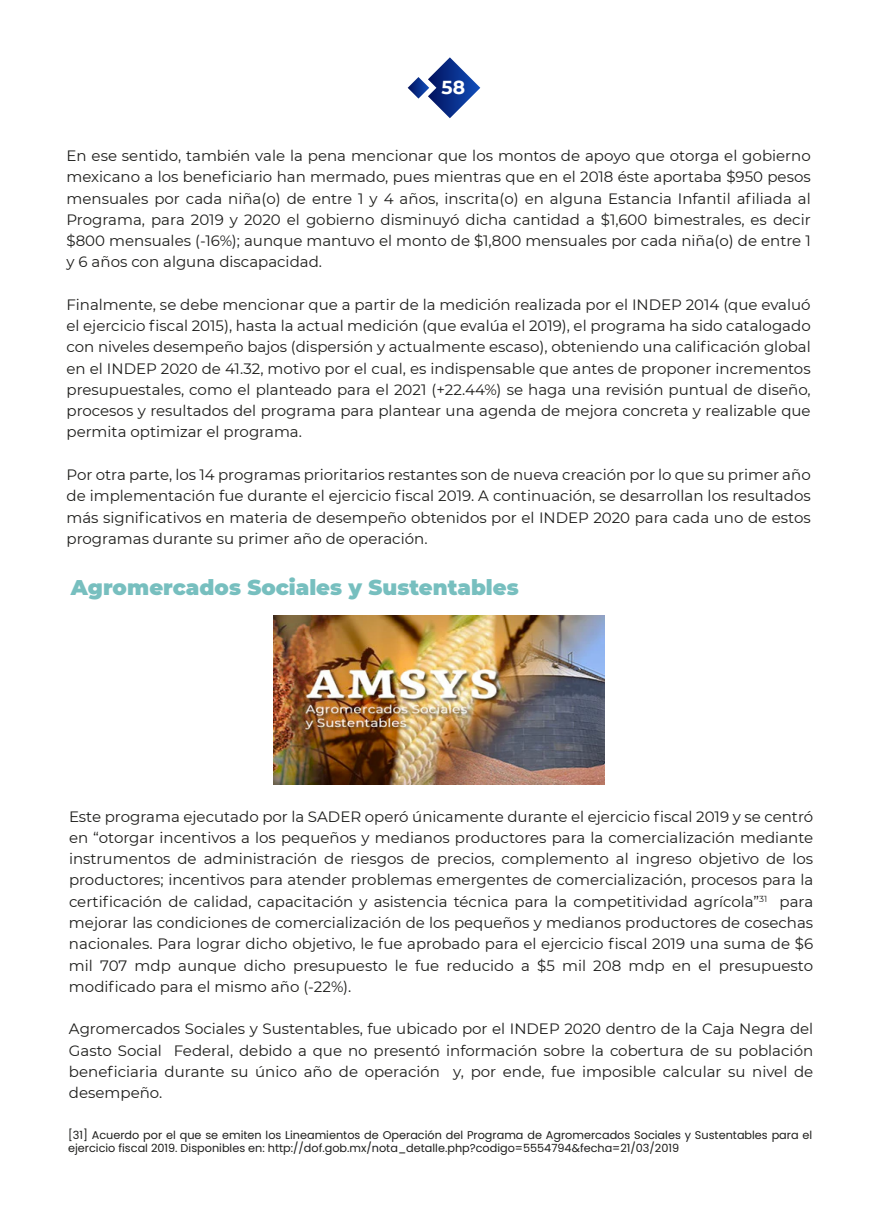
<style>
.page{position:relative;width:886px;height:1230px;background:#fff}
.page>*{position:absolute;margin:0;border:0;box-sizing:border-box;transform-origin:0 0}
.t1{font:900 21.25px "Montserrat";color:#77bfbf}
.t2{font:700 18.75px "Montserrat";color:#fff}
.t3{font:15px/21.2px "Montserrat";color:#1d1d1b;text-align:justify}
.t4{font:11.25px/12.5px "Poppins";color:#1d1d1b}
</style>
<div class="page">
<img style="left:273px;top:615px;width:331px;height:169px">
<svg style="left:408px;top:57px;width:72px;height:61px"></svg>
<p class="t2" style="left:441px;top:74px;width:25px">58</p>
<p class="t3" style="left:66px;top:145px;width:746px">En ese sentido, también vale la pena mencionar que los montos de apoyo que otorga el gobierno mexicano a los beneficiario han mermado, pues mientras que en el 2018 éste aportaba $950 pesos mensuales por cada niña(o) de entre 1 y 4 años, inscrita(o) en alguna Estancia Infantil afiliada al Programa, para 2019 y 2020 el gobierno disminuyó dicha cantidad a $1,600 bimestrales, es decir $800 mensuales (-16%); aunque mantuvo el monto de $1,800 mensuales por cada niña(o) de entre 1 y 6 años con alguna discapacidad.</p>
<p class="t3" style="left:66px;top:293px;width:746px">Finalmente, se debe mencionar que a partir de la medición realizada por el INDEP 2014 (que evaluó el ejercicio fiscal 2015), hasta la actual medición (que evalúa el 2019), el programa ha sido catalogado con niveles desempeño bajos (dispersión y actualmente escaso), obteniendo una calificación global en el INDEP 2020 de 41.32, motivo por el cual, es indispensable que antes de proponer incrementos presupuestales, como el planteado para el 2021 (+22.44%) se haga una revisión puntual de diseño, procesos y resultados del programa para plantear una agenda de mejora concreta y realizable que permita optimizar el programa.</p>
<p class="t3" style="left:66px;top:463px;width:746px">Por otra parte, los 14 programas prioritarios restantes son de nueva creación por lo que su primer año de implementación fue durante el ejercicio fiscal 2019. A continuación, se desarrollan los resultados más significativos en materia de desempeño obtenidos por el INDEP 2020 para cada uno de estos programas durante su primer año de operación.</p>
<h1 class="t1" style="left:71px;top:571px;width:449px">Agromercados Sociales y Sustentables</h1>
<p class="t3" style="left:69px;top:805px;width:746px">Este programa ejecutado por la SADER operó únicamente durante el ejercicio fiscal 2019 y se centró en “otorgar incentivos a los pequeños y medianos productores para la comercialización mediante instrumentos de administración de riesgos de precios, complemento al ingreso objetivo de los productores; incentivos para atender problemas emergentes de comercialización, procesos para la certificación de calidad, capacitación y asistencia técnica para la competitividad agrícola”<sup>31</sup> para mejorar las condiciones de comercialización de los pequeños y medianos productores de cosechas nacionales. Para lograr dicho objetivo, le fue aprobado para el ejercicio fiscal 2019 una suma de $6 mil 707 mdp aunque dicho presupuesto le fue reducido a $5 mil 208 mdp en el presupuesto modificado para el mismo año (-22%).</p>
<p class="t3" style="left:69px;top:1017px;width:746px">Agromercados Sociales y Sustentables, fue ubicado por el INDEP 2020 dentro de la Caja Negra del Gasto Social Federal, debido a que no presentó información sobre la cobertura de su población beneficiaria durante su único año de operación y, por ende, fue imposible calcular su nivel de desempeño.</p>
<p class="t4" style="left:68px;top:1129px;width:746px">[31] Acuerdo por el que se emiten los Lineamientos de Operación del Programa de Agromercados Sociales y Sustentables para el ejercicio fiscal 2019. Disponibles en: http://dof.gob.mx/nota_detalle.php?codigo=5554794&amp;fecha=21/03/2019</p>
</div>
